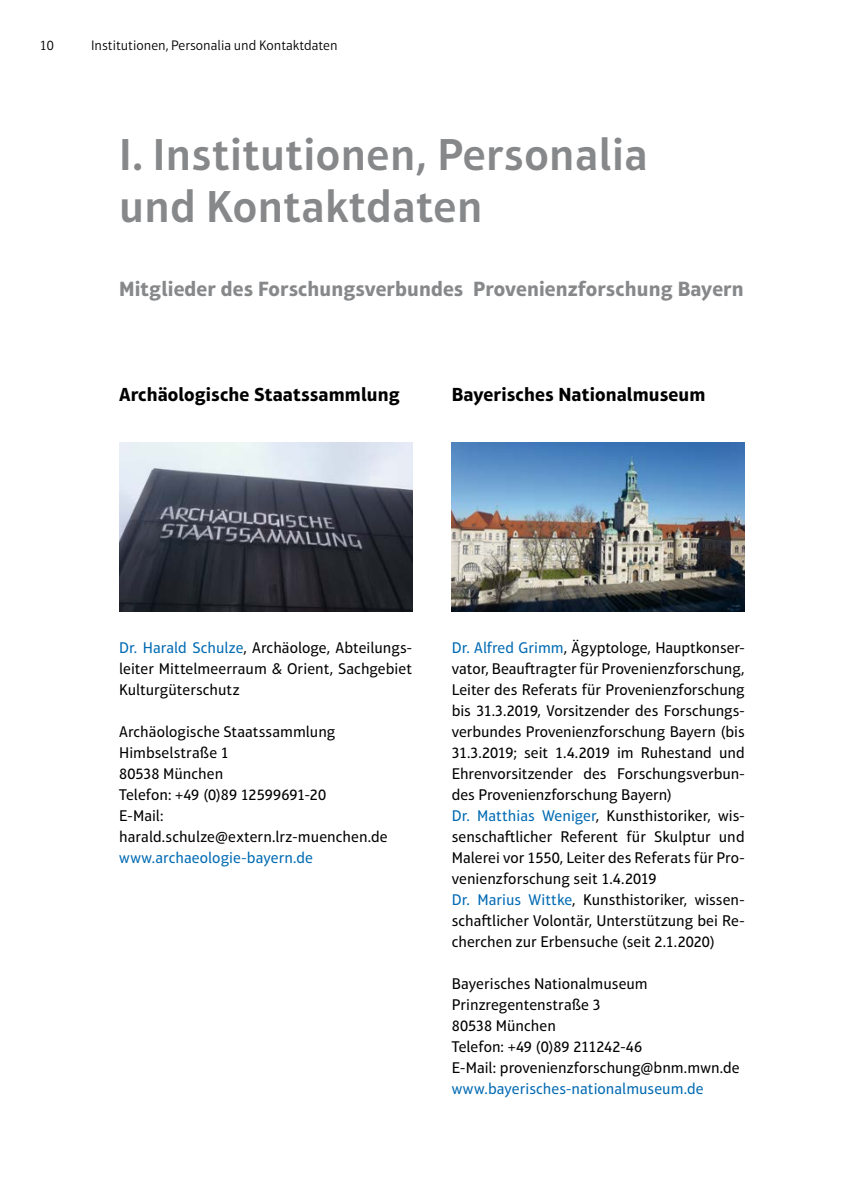
<style>
.page{position:relative;width:844px;height:1191px;background:#fff}
.page>*{position:absolute;margin:0;border:0;box-sizing:border-box;transform-origin:0 0}
.t1{font:600 45.5px/52.5px "Aptifer Sans LT Pro";letter-spacing:.01em;color:#87888a}
.t2{font:700 21px "Aptifer Sans LT Pro";letter-spacing:.005em;color:#87888a}
.t3{font:700 19.25px "Aptifer Sans LT Pro";letter-spacing:.005em;color:#000}
.t4{font:15.75px/21px "Aptifer Sans LT Pro";color:#000}
.t5{font:15.75px "Aptifer Sans LT Pro";letter-spacing:.005em;color:#006ab3}
.t6{font:300 14px "Aptifer Sans LT Pro";color:#000}
.s1{color:#006ab3}
</style>
<div class="page">
<img style="left:119px;top:443px;width:293px;height:168px">
<img style="left:451px;top:443px;width:293px;height:168px">
<p class="t6" style="left:40px;top:38px;width:16px">10</p>
<p class="t6" style="left:91px;top:38px;width:248px">Institutionen, Personalia und Kontaktdaten</p>
<h1 class="t1" style="left:119px;top:128px;width:530px">I. Institutionen, Personalia und Kontaktdaten</h1>
<h2 class="t2" style="left:119px;top:276px;width:626px">Mitglieder des Forschungsverbundes Provenienzforschung Bayern</h2>
<p class="t3" style="left:119px;top:383px;width:282px">Archäologische Staatssammlung</p>
<p class="t3" style="left:451px;top:383px;width:255px">Bayerisches Nationalmuseum</p>
<p class="t4" style="left:119px;top:637px;width:294px;text-align:justify"><span class="s1">Dr. Harald Schulze</span>, Archäologe, Abteilungs&shy;leiter Mittelmeerraum &amp; Orient, Sachgebiet Kulturgüterschutz</p>
<p class="t4" style="left:119px;top:721px;width:270px">Archäologische Staatssammlung<br>Himbselstraße 1<br>80538 München<br>Telefon: +49 (0)89 12599691-20<br>E-Mail: harald.schulze@extern.lrz-muenchen.de</p>
<p class="t5" style="left:119px;top:848px;width:195px">www.archaeologie-bayern.de</p>
<p class="t4" style="left:451px;top:637px;width:294px"><span class="s1">Dr. Alfred Grimm</span>, Ägyptologe, Hauptkonser&shy;vator, Beauftragter für Provenienzforschung, Leiter des Referats für Provenienzforschung bis 31.3.2019, Vorsitzender des Forschungs&shy;verbundes Provenienzforschung Bayern (bis 31.3.2019; seit 1.4.2019 im Ruhestand und Ehrenvorsitzender des Forschungsverbun&shy;des Provenienzforschung Bayern)<br><span class="s1">Dr. Matthias Weniger</span>, Kunsthistoriker, wis&shy;senschaftlicher Referent für Skulptur und Malerei vor 1550, Leiter des Referats für Pro&shy;venienzforschung seit 1.4.2019<br><span class="s1">Dr. Marius Wittke</span>, Kunsthistoriker, wissen&shy;schaftlicher Volontär, Unterstützung bei Re&shy;cherchen zur Erbensuche (seit 2.1.2020)</p>
<p class="t4" style="left:451px;top:973px;width:289px">Bayerisches Nationalmuseum<br>Prinzregentenstraße 3<br>80538 München<br>Telefon: +49 (0)89 211242-46<br>E-Mail: provenienzforschung@bnm.mwn.de</p>
<p class="t5" style="left:451px;top:1079px;width:253px">www.bayerisches-nationalmuseum.de</p>
</div>
